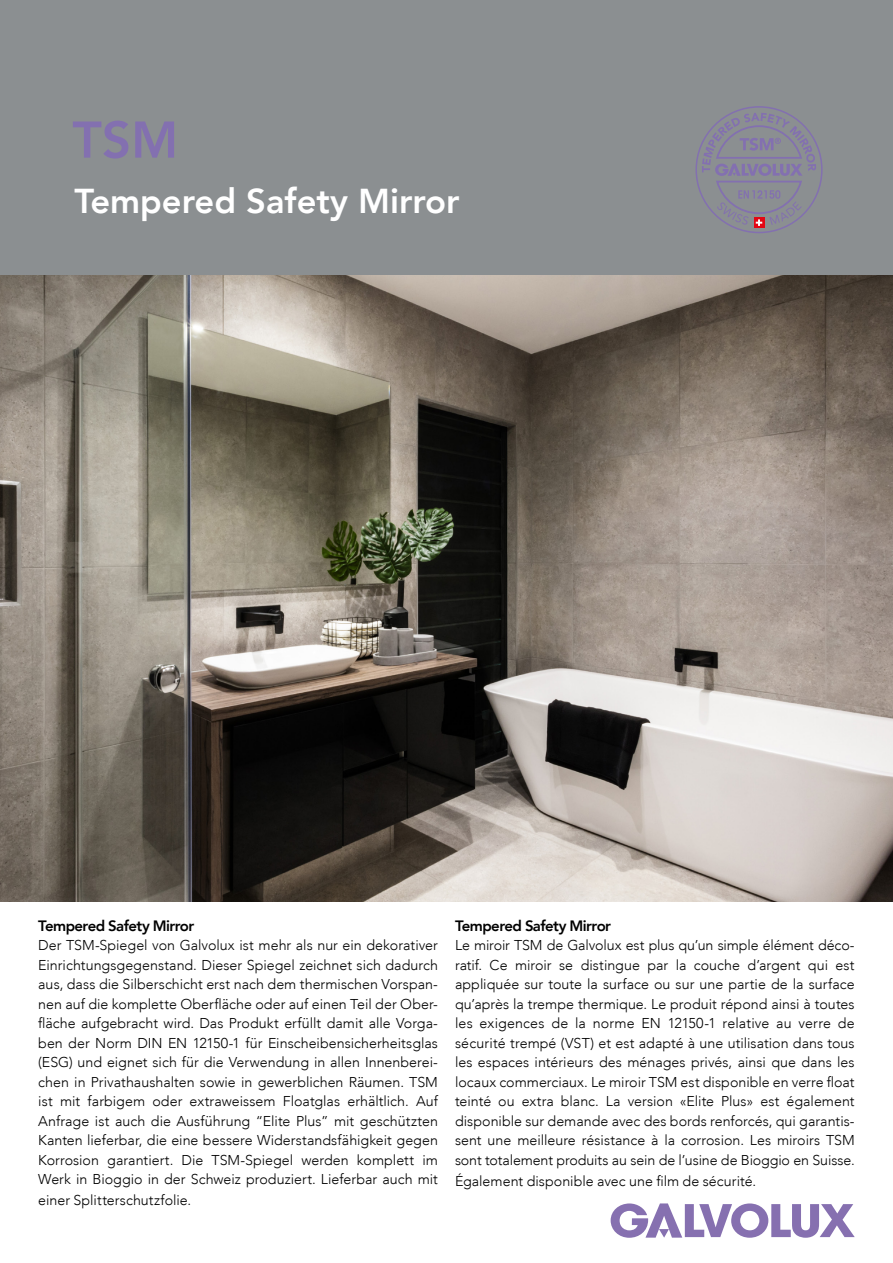
<style>
.page{position:relative;width:893px;height:1263px;background:#fff}
.page>*{position:absolute;margin:0;border:0;box-sizing:border-box;transform-origin:0 0}
.t1{font:800 51px "Avenir LT";color:#8370b0}
.t2{font:800 34.5px "Avenir LT";color:#fff}
.t3{font:800 15px "Avenir LT";letter-spacing:-.04em;color:#000}
.t4{font:300 14.25px/19.5px "Avenir LT";color:#000;text-align:justify}
</style>
<div class="page">
<div style="left:0;top:0;width:893px;height:276px;background:#8b8f91"></div>
<div style="left:754px;top:217px;width:10px;height:11px;background:#e30613"></div>
<svg style="left:702px;top:113px;width:114px;height:113px"></svg>
<img style="left:0;top:276px;width:893px;height:625px">
<svg style="left:611px;top:1203px;width:244px;height:35px"></svg>
<h1 class="t1" style="left:72px;top:110px;width:107px">TSM</h1>
<h2 class="t2" style="left:74px;top:180px;width:387px">Tempered Safety Mirror</h2>
<p class="t3" style="left:38px;top:917px;width:158px">Tempered Safety Mirror</p>
<p class="t4" style="left:38px;top:936px;width:401px">Der TSM-Spiegel von Galvolux ist mehr als nur ein dekorativer Einrichtungsgegenstand. Dieser Spiegel zeichnet sich dadurch aus, dass die Silberschicht erst nach dem thermischen Vorspan&shy;nen auf die komplette Oberfläche oder auf einen Teil der Ober&shy;fläche aufgebracht wird. Das Produkt erfüllt damit alle Vorga&shy;ben der Norm DIN EN 12150-1 für Einscheibensicherheitsglas (ESG) und eignet sich für die Verwendung in allen Innenberei&shy;chen in Privathaushalten sowie in gewerblichen Räumen. TSM ist mit farbigem oder extraweissem Floatglas erhältlich. Auf Anfrage ist auch die Ausführung “Elite Plus” mit geschützten Kanten lieferbar, die eine bessere Widerstandsfähigkeit gegen Korrosion garantiert. Die TSM-Spiegel werden komplett im Werk in Bioggio in der Schweiz produziert. Lieferbar auch mit</p>
<p class="t4" style="left:38px;top:1191px;width:154px">einer Splitterschutzfolie.</p>
<p class="t3" style="left:455px;top:917px;width:158px">Tempered Safety Mirror</p>
<p class="t4" style="left:455px;top:936px;width:401px">Le miroir TSM de Galvolux est plus qu’un simple élément déco&shy;ratif. Ce miroir se distingue par la couche d’argent qui est appliquée sur toute la surface ou sur une partie de la surface qu’après la trempe thermique. Le produit répond ainsi à toutes les exigences de la norme EN 12150-1 relative au verre de sécurité trempé (VST) et est adapté à une utilisation dans tous les espaces intérieurs des ménages privés, ainsi que dans les locaux commerciaux. Le miroir TSM est disponible en verre float teinté ou extra blanc. La version «Elite Plus» est également disponible sur demande avec des bords renforcés, qui garantis&shy;sent une meilleure résistance à la corrosion. Les miroirs TSM sont totalement produits au sein de l’usine de Bioggio en Suisse.</p>
<p class="t4" style="left:455px;top:1171px;width:303px">Également disponible avec une film de sécurité.</p>
</div>
